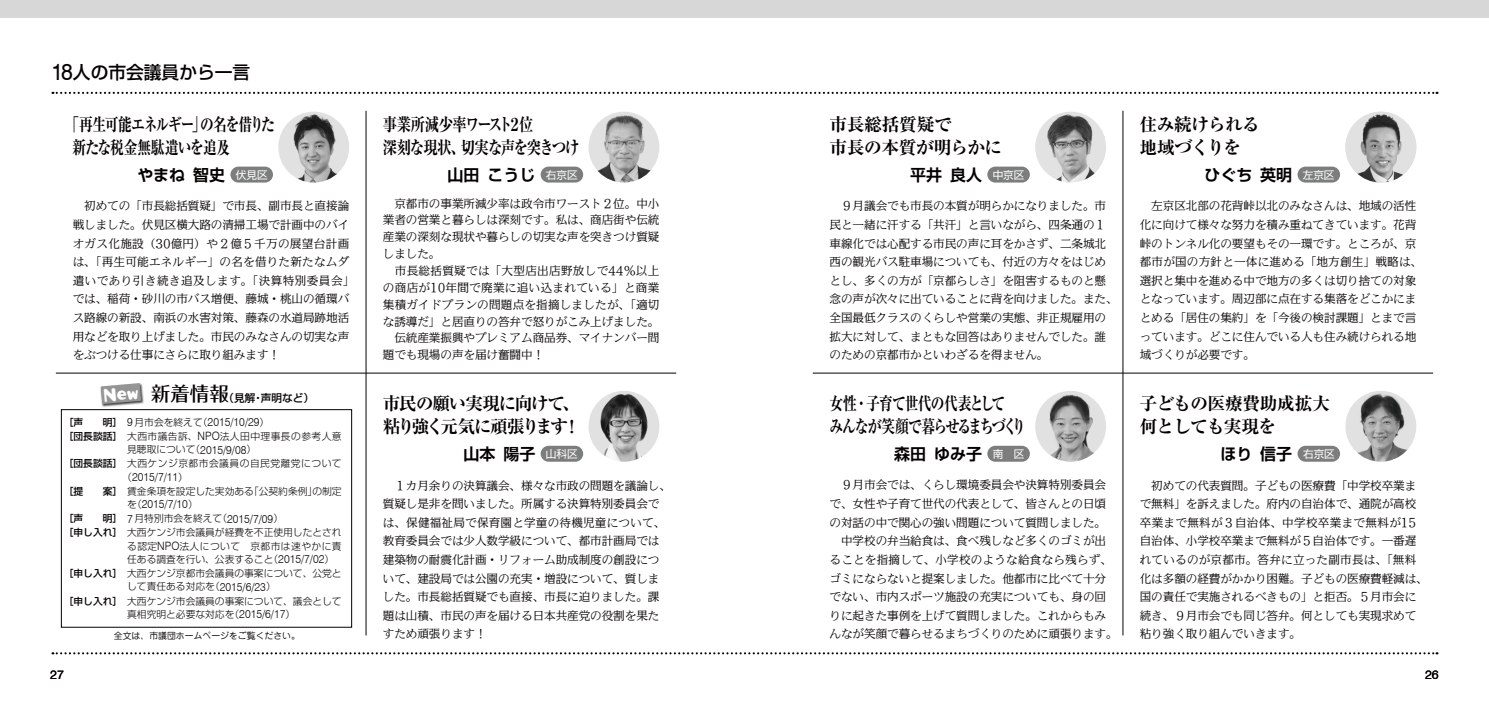
<style>
.page{position:relative;width:1489px;height:709px;background:#fff}
.page>*{position:absolute;margin:0;border:0;box-sizing:border-box;transform-origin:0 0}
.t1{font:23.38px "Swiss 721 BT";color:#050101;scale:.92 1}
.t2{font:500 19.5px "Folk Pro";color:#050101}
.t3{font:700 expanded 17.75px/23px "Ryumin Pro";letter-spacing:-.08em;color:#050101;scale:.78 1}
.t4{font:700 expanded 17.75px/23px "Ryumin Pro";letter-spacing:-.03em;color:#050101}
.t5{font:700 expanded 17.75px/23px "Ryumin Pro";letter-spacing:-.02em;color:#050101}
.t6{font:700 expanded 17.75px "Ryumin Pro";letter-spacing:-.05em;color:#050101;scale:.81 1}
.t7{font:700 expanded 17.75px/23px "Ryumin Pro";letter-spacing:-.05em;color:#050101}
.t8{font:700 expanded 17.75px/23px "Ryumin Pro";letter-spacing:-.05em;color:#050101;scale:.78 1}
.t9{font:700 expanded 17.75px "Ryumin Pro";letter-spacing:-.155em;color:#050101}
.t10{font:500 17.75px "Shin Go Pro";color:#050101}
.t11{font:700 expanded 17.75px/23px "Ryumin Pro";letter-spacing:-.095em;color:#050101;scale:.81 1}
.t12{font:700 16px "Shin Go Pro De";color:#050101}
.t13{font:12.38px "Swiss 721 BT";color:#050101}
.t14{font:100 11.5px/18.6px "Iwa UD Min Pro";color:#050101}
.t15{font:300 11.5px "Swiss 721 BT";color:#050101;scale:.93 1}
.t16{font:10.62px "Shin Go Pro";color:#fff}
.t17{font:500 10.62px "Shin Go Pro";color:#050101}
.t18{font:300 9.75px/14.1px "Shin Go Pro";color:#050101}
.t19{font:500 9.75px "Shin Go Pro";color:#050101}
.t20{font:300 9.75px "Shin Go Pro";letter-spacing:.045em;color:#050101}
.t21{font:300 9.75px/14.1px "Shin Go Pro";letter-spacing:.05em;color:#050101}
.t22{font:8.88px "Jun 201 Pro";color:#050101}
.s1{font-family:"Swiss 721 BT";font-size:11.5px}
</style>
<div class="page">
<div style="left:0;top:0;width:1488px;height:18px;background:#d7d7d8"></div>
<svg style="left:52px;top:92px;width:1385px;height:2px"></svg>
<hr style="left:1122px;top:111px;width:1px;height:524px;background:#050101">
<hr style="left:812px;top:373px;width:620px;height:1px;background:#050101">
<hr style="left:366px;top:111px;width:1px;height:524px;background:#050101">
<hr style="left:56px;top:373px;width:620px;height:1px;background:#050101">
<div style="left:230px;top:167px;width:43px;height:15px;background:#7c7d7d;border-radius:8px"></div>
<div style="left:1297px;top:167px;width:42px;height:15px;background:#7c7d7d;border-radius:8px"></div>
<div style="left:1297px;top:446px;width:42px;height:16px;background:#7c7d7d;border-radius:8px"></div>
<div style="left:987px;top:167px;width:42px;height:15px;background:#7c7d7d;border-radius:8px"></div>
<div style="left:987px;top:446px;width:42px;height:16px;background:#7c7d7d;border-radius:8px"></div>
<div style="left:540px;top:167px;width:43px;height:15px;background:#7c7d7d;border-radius:8px"></div>
<div style="left:540px;top:446px;width:43px;height:16px;background:#7c7d7d;border-radius:8px"></div>
<svg style="left:52px;top:652px;width:1385px;height:2px"></svg>
<img style="left:1345px;top:112px;width:71px;height:70px;border-radius:35px">
<img style="left:1035px;top:112px;width:71px;height:70px;border-radius:35px">
<img style="left:588px;top:391px;width:71px;height:71px;border-radius:35px">
<img style="left:588px;top:112px;width:71px;height:70px;border-radius:35px">
<img style="left:278px;top:112px;width:71px;height:70px;border-radius:35px">
<img style="left:1035px;top:391px;width:71px;height:71px;border-radius:35px">
<img style="left:1345px;top:391px;width:71px;height:71px;border-radius:35px">
<img style="left:100px;top:383px;width:44px;height:24px">
<div style="left:61px;top:409px;width:291px;height:218px;border:1px solid #050101"></div>
<svg style="left:101px;top:383px;width:40px;height:21px"></svg>
<h3 class="t10" style="left:73px;top:57px;width:179px">人の市会議員から一言</h3>
<h1 class="t1" style="left:51px;top:57px;width:25px">18</h1>
<h3 class="t8" style="left:73px;top:111px;width:204px;text-indent:119px">」<br>新たな税金無駄遣いを追及</h3>
<h3 class="t5" style="left:829px;top:111px;width:174px">市長総括質疑で<br>市長の本質が明らかに</h3>
<h3 class="t6" style="left:383px;top:110px;width:187px">事業所減少率ワースト位</h3>
<h3 class="t3" style="left:65px;top:111px;width:270px">「再生可能エネルギーの名を借りた</h3>
<h3 class="t11" style="left:461px;top:111px;width:148px;text-indent:47px">２<br>切実な声を突きつけ</h3>
<h3 class="t6" style="left:383px;top:133px;width:103px">深刻な現状、</h3>
<h3 class="t12" style="left:137px;top:161px;width:49px">やまね</h3>
<h3 class="t12" style="left:193px;top:161px;width:33px">智史</h3>
<p class="t16" style="left:236px;top:166px;width:33px">伏見区</p>
<h3 class="t12" style="left:447px;top:161px;width:33px">山田</h3>
<h3 class="t12" style="left:487px;top:161px;width:49px">こうじ</h3>
<p class="t16" style="left:546px;top:166px;width:33px">右京区</p>
<h3 class="t12" style="left:910px;top:161px;width:33px">平井</h3>
<h3 class="t12" style="left:950px;top:161px;width:33px">良人</h3>
<p class="t16" style="left:992px;top:166px;width:33px">中京区</p>
<p class="t14" style="left:383px;top:195px;width:278px;line-height:16.9px">　京都市の事業所減少率は政令市ワースト２位。中小業者の営業と暮らしは深刻です。私は、商店街や伝統産業の深刻な現状や暮らしの切実な声を突きつけ質疑しました。<br>　市長総括質疑では「大型店出店野放しで44％以上の商店が10年間で廃業に追い込まれている」と商業集積ガイドプランの問題点を指摘しましたが、「適切な誘導だ」と居直りの答弁で怒りがこみ上げました。　伝統産業振興やプレミアム商品券、マイナンバー問題でも現場の声を届け奮闘中!</p>
<p class="t14" style="left:73px;top:197px;width:283px">　初めての「市長総括質疑」で市長、副市長と直接論戦しました。伏見区横大路の清掃工場で計画中のバイオガス化施設（30億円）や２億５千万の展望台計画は、「再生可能エネルギー」の名を借りた新たなムダ遣いであり引き続き追及します。「決算特別委員会「では、稲荷・砂川の市バス増便、藤城・桃山の循環バス路線の新設、南浜の水害対策、藤森の水道局跡地活用などを取り上げました。市民のみなさんの切実な声をぶつける仕事にさらに取り組みます!</p>
<p class="t14" style="left:829px;top:197px;width:289px">　９月議会でも市長の本質が明らかになりました。市民と一緒に汗する「共汗」と言いながら、四条通の１車線化では心配する市民の声に耳をかさず、二条城北西の観光バス駐車場についても、付近の方々をはじめとし、多くの方が「京都らしさ」を阻害するものと懸念の声が次々に出ていることに背を向けました。また、全国最低クラスのくらしや営業の実態、非正規雇用の拡大に対して、まともな回答はありませんでした。誰のための京都市かといわざるを得ません。</p>
<p class="t19" style="left:64px;top:414px;width:60px">［声　　明］</p>
<p class="t19" style="left:64px;top:428px;width:60px">［団長談話］</p>
<p class="t19" style="left:64px;top:455px;width:60px">［団長談話］</p>
<p class="t19" style="left:64px;top:483px;width:60px">［提　　案］</p>
<p class="t19" style="left:64px;top:510px;width:60px">［声　　明］</p>
<p class="t19" style="left:64px;top:524px;width:60px">［申し入れ］</p>
<p class="t19" style="left:64px;top:565px;width:60px">［申し入れ］</p>
<p class="t19" style="left:64px;top:593px;width:60px">［申し入れ］</p>
<h2 class="t2" style="left:151px;top:377px;width:79px">新着情報</h2>
<p class="t17" style="left:223px;top:389px;width:33px">（見解</p>
<p class="t17" style="left:261px;top:389px;width:55px">声明など(</p>
<p class="t17" style="left:253px;top:389px;width:12px">・</p>
<p class="t18" style="left:198px;top:413px;width:11px">)</p>
<p class="t18" style="left:259px;top:413px;width:11px">(</p>
<p class="t18" style="left:134px;top:413px;width:70px">月市会を終えて</p>
<p class="t15" style="left:208px;top:415px;width:57px">2015/10/29</p>
<p class="t15" style="left:127px;top:415px;width:8px">9</p>
<p class="t20" style="left:127px;top:428px;width:216px">大西市議告訴、<span class="s1">NPO</span>法人田中理事長の参考人意</p>
<p class="t18" style="left:246px;top:441px;width:11px">(</p>
<p class="t18" style="left:191px;top:441px;width:11px">)</p>
<p class="t21" style="left:127px;top:441px;width:216px">見聴取について<br>大西ケンジ京都市会議員の自民党離党について</p>
<p class="t15" style="left:200px;top:442px;width:51px">2015/9/08</p>
<p class="t18" style="left:178px;top:468px;width:11px">(</p>
<p class="t18" style="left:122px;top:468px;width:11px">)</p>
<p class="t15" style="left:132px;top:470px;width:51px">2015/7/11</p>
<p class="t18" style="left:249px;top:482px;width:70px">「公契約条例」</p>
<p class="t18" style="left:127px;top:482px;width:128px">賃金条項を設定した実効ある</p>
<p class="t18" style="left:312px;top:482px;width:31px">の制定</p>
<p class="t18" style="left:188px;top:496px;width:11px">(</p>
<p class="t18" style="left:127px;top:496px;width:16px">)を</p>
<p class="t15" style="left:142px;top:497px;width:51px">2015/7/10</p>
<p class="t18" style="left:217px;top:510px;width:11px">)</p>
<p class="t18" style="left:273px;top:510px;width:11px">(</p>
<p class="t18" style="left:134px;top:510px;width:89px">月特別市会を終えて</p>
<p class="t15" style="left:227px;top:511px;width:51px">2015/7/09</p>
<p class="t15" style="left:127px;top:511px;width:8px">7</p>
<p class="t18" style="left:127px;top:524px;width:216px">大西ケンジ市会議員が経費を不正使用したとされ</p>
<p class="t20" style="left:127px;top:538px;width:114px">る認定<span class="s1">NPO</span>法人について</p>
<p class="t20" style="left:250px;top:538px;width:93px">京都市は速やかに責</p>
<p class="t18" style="left:324px;top:551px;width:11px">(</p>
<p class="t18" style="left:268px;top:551px;width:11px">)</p>
<p class="t18" style="left:127px;top:551px;width:216px">任ある調査を行い、公表すること<br>大西ケンジ京都市会議員の事案について、公党と</p>
<p class="t15" style="left:278px;top:552px;width:51px">2015/7/02</p>
<p class="t18" style="left:266px;top:578px;width:11px">(</p>
<p class="t18" style="left:210px;top:578px;width:11px">)</p>
<p class="t18" style="left:127px;top:578px;width:216px">して責任ある対応を<br>大西ケンジ市会議員の事案について、議会として</p>
<p class="t15" style="left:220px;top:580px;width:51px">2015/6/23</p>
<p class="t18" style="left:285px;top:606px;width:11px">(</p>
<p class="t18" style="left:229px;top:606px;width:11px">)</p>
<p class="t18" style="left:127px;top:606px;width:109px">真相究明と必要な対応を</p>
<p class="t15" style="left:239px;top:607px;width:51px">2015/6/17</p>
<p class="t13" style="left:50px;top:667px;width:15px">27</p>
<p class="t22" style="left:114px;top:628px;width:188px">全文は、市議団ホームページをご覧ください。</p>
<h3 class="t7" style="left:563px;top:390px;width:19px;text-indent:-180px">市民の願い実現に向けて!</h3>
<h3 class="t7" style="left:562px;top:390px;width:19px">、</h3>
<h3 class="t9" style="left:383px;top:412px;width:187px">粘り強く元気に頑張ります</h3>
<h3 class="t12" style="left:463px;top:440px;width:33px">山本</h3>
<h3 class="t12" style="left:503px;top:440px;width:33px">陽子</h3>
<p class="t16" style="left:546px;top:445px;width:33px">山科区</p>
<p class="t14" style="left:383px;top:476px;width:289px">　１カ月余りの決算議会、様々な市政の問題を議論し、質疑し是非を問いました。所属する決算特別委員会では、保健福祉局で保育園と学童の待機児童について、教育委員会では少人数学級について、都市計画局では建築物の耐震化計画・リフォーム助成制度の創設について、建設局では公園の充実・増設について、質しました。市長総括質疑でも直接、市長に迫りました。課題は山積、市民の声を届ける日本共産党の役割を果たすため頑張ります!</p>
<h3 class="t3" style="left:829px;top:390px;width:254px">女性・子育て世代の代表として<br>みんなが笑顔で暮らせるまちづくり</h3>
<h3 class="t12" style="left:894px;top:440px;width:33px">森田</h3>
<h3 class="t12" style="left:934px;top:440px;width:49px">ゆみ子</h3>
<p class="t16" style="left:992px;top:445px;width:33px">南 区</p>
<p class="t14" style="left:829px;top:476px;width:289px">　９月市会では、くらし環境委員会や決算特別委員会で、女性や子育て世代の代表として、皆さんとの日頃の対話の中で関心の強い問題について質問しました。　中学校の弁当給食は、食べ残しなど多くのゴミが出ることを指摘して、小学校のような給食なら残らず、ゴミにならないと提案しました。他都市に比べて十分でない、市内スポーツ施設の充実についても、身の回りに起きた事例を上げて質問しました。これからもみんなが笑顔で暮らせるまちづくりのために頑張ります。</p>
<h3 class="t4" style="left:1139px;top:111px;width:122px">住み続けられる地域づくりを</h3>
<h3 class="t12" style="left:1204px;top:161px;width:49px">ひぐち</h3>
<h3 class="t12" style="left:1260px;top:161px;width:33px">英明</h3>
<p class="t16" style="left:1302px;top:166px;width:33px">左京区</p>
<p class="t14" style="left:1139px;top:197px;width:284px">　左京区北部の花背峠以北のみなさんは、地域の活性化に向けて様々な努力を積み重ねてきています。花背峠のトンネル化の要望もその一環です。ところが、京都市が国の方針と一体に進める「地方創生」戦略は、選択と集中を進める中で地方の多くは切り捨ての対象となっています。周辺部に点在する集落をどこかにまとめる「居住の集約」を「今後の検討課題」とまで言っています。どこに住んでいる人も住み続けられる地域づくりが必要です。</p>
<h3 class="t4" style="left:1139px;top:390px;width:192px">子どもの医療費助成拡大何としても実現を</h3>
<h3 class="t12" style="left:1220px;top:440px;width:33px">ほり</h3>
<h3 class="t12" style="left:1260px;top:440px;width:33px">信子</h3>
<p class="t16" style="left:1302px;top:445px;width:33px">右京区</p>
<p class="t14" style="left:1139px;top:476px;width:289px">　初めての代表質問。子どもの医療費「中学校卒業まで無料」を訴えました。府内の自治体で、通院が高校卒業まで無料が３自治体、中学校卒業まで無料が15自治体、小学校卒業まで無料が５自治体です。一番遅れているのが京都市。答弁に立った副市長は、「無料化は多額の経費がかかり困難。子どもの医療費軽減は、国の責任で実施されるべきもの」と拒否。５月市会に続き、９月市会でも同じ答弁。何としても実現求めて粘り強く取り組んでいきます。</p>
<p class="t13" style="left:1424px;top:667px;width:15px">26</p>
</div>
